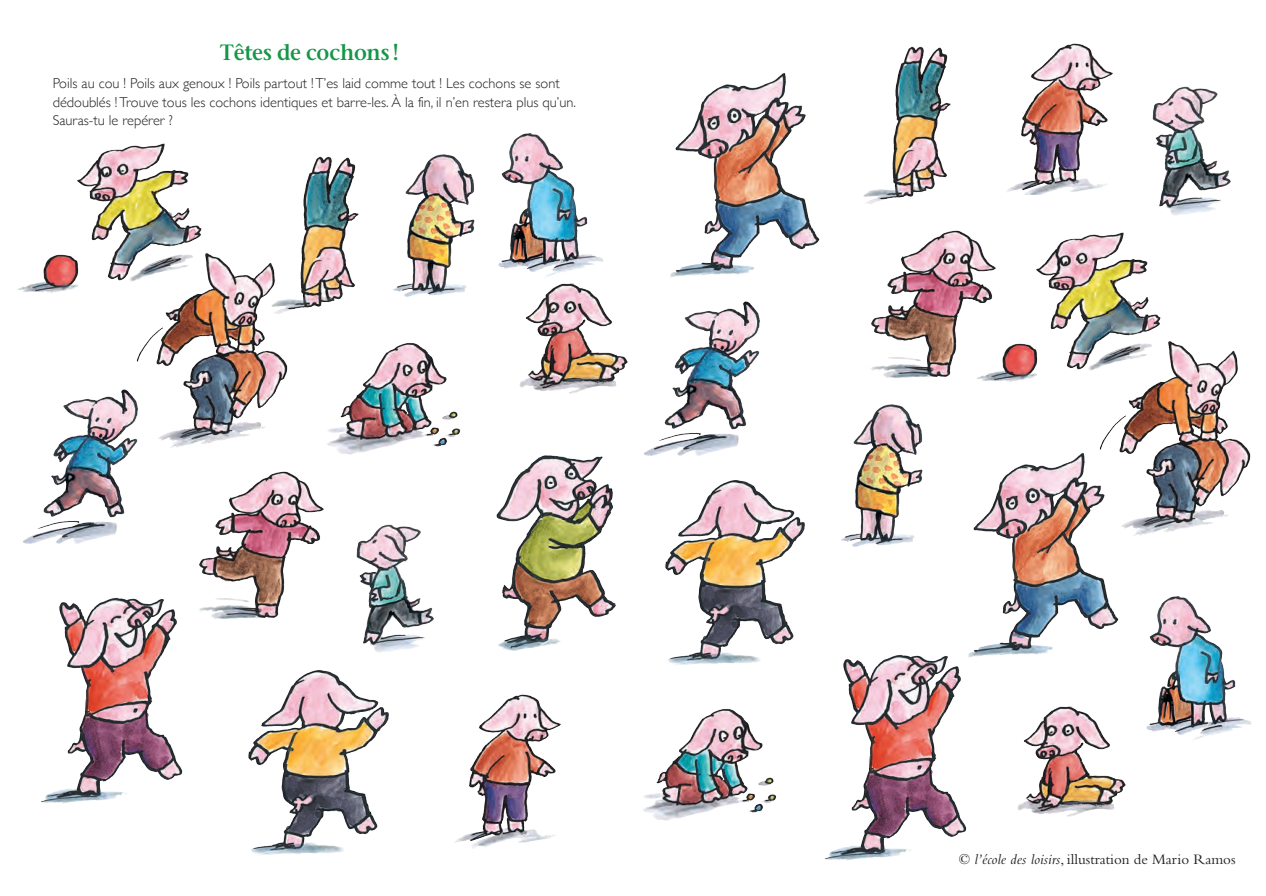
<style>
.page{position:relative;width:1266px;height:896px;background:#fff}
.page>*{position:absolute;margin:0;border:0;box-sizing:border-box;transform-origin:0 0}
.Titre{font:600 22.05px "Stone Serif Std";letter-spacing:-.005em;color:#179648;scale:.95 1}
.t1{font:15px "Bembo Std";color:#231f20}
.Consigne{font:300 14.4px/18.8px "Gill Sans";color:#231f20}
.s1{font-style:italic}
</style>
<div class="page">
<img style="left:455px;top:694px;width:106px;height:155px">
<img style="left:1007px;top:43px;width:106px;height:151px">
<img style="left:327px;top:343px;width:133px;height:112px">
<img style="left:643px;top:709px;width:133px;height:112px">
<img style="left:519px;top:285px;width:109px;height:109px">
<img style="left:1017px;top:706px;width:109px;height:111px">
<img style="left:136px;top:253px;width:152px;height:195px">
<img style="left:1099px;top:341px;width:152px;height:195px">
<img style="left:267px;top:156px;width:92px;height:166px">
<img style="left:863px;top:46px;width:88px;height:158px">
<img style="left:18px;top:143px;width:186px;height:164px">
<img style="left:1001px;top:232px;width:161px;height:163px">
<img style="left:665px;top:480px;width:140px;height:185px">
<img style="left:248px;top:670px;width:141px;height:185px">
<img style="left:496px;top:455px;width:120px;height:196px">
<img style="left:41px;top:597px;width:142px;height:207px">
<img style="left:825px;top:654px;width:142px;height:207px">
<img style="left:958px;top:449px;width:164px;height:224px">
<img style="left:670px;top:73px;width:150px;height:205px">
<img style="left:498px;top:133px;width:106px;height:152px">
<img style="left:1146px;top:596px;width:106px;height:144px">
<img style="left:393px;top:154px;width:82px;height:143px">
<img style="left:841px;top:404px;width:82px;height:143px">
<img style="left:23px;top:385px;width:123px;height:159px">
<img style="left:644px;top:301px;width:116px;height:155px">
<img style="left:356px;top:524px;width:78px;height:129px">
<img style="left:1152px;top:86px;width:79px;height:130px">
<img style="left:199px;top:471px;width:125px;height:148px">
<img style="left:871px;top:230px;width:130px;height:151px">
<p class="Titre" style="left:220px;top:39px;width:190px">Têtes de cochons !</p>
<p class="Consigne" style="left:53px;top:73px;width:525px">Poils au cou ! Poils aux genoux ! Poils partout ! T’es laid comme tout ! Les cochons se sont dédoublés ! Trouve tous les cochons identiques et barre-les. À la fin, il n’en restera plus qu’un.<br>Sauras-tu le repérer ?</p>
<p class="t1" style="left:958px;top:850px;width:278px">© <span class="s1">l’école des loisirs</span>, illustration de Mario Ramos</p>
</div>
